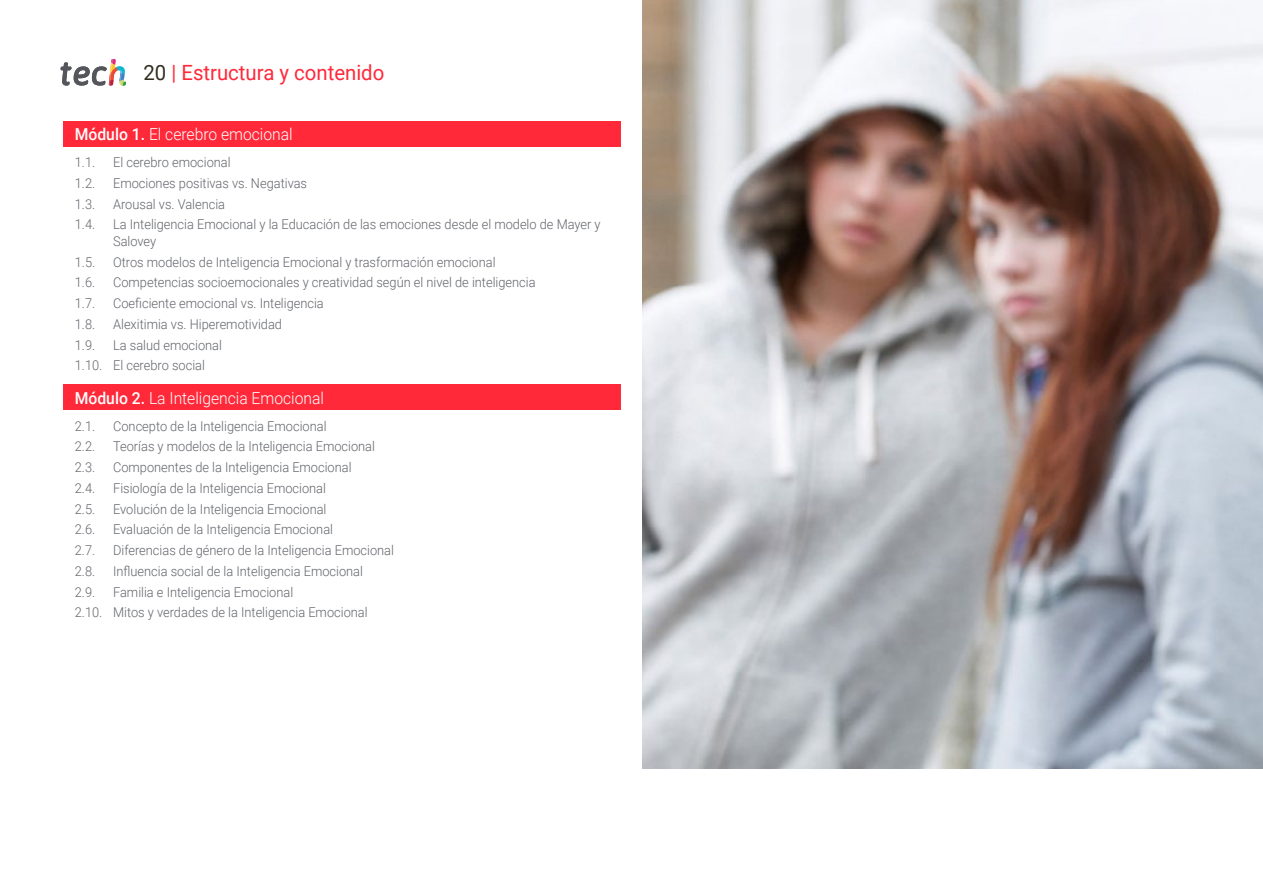
<style>
.page{position:relative;width:1263px;height:893px;background:#fff}
.page>*{position:absolute;margin:0;border:0;box-sizing:border-box;transform-origin:0 0}
.t1{font:21px "Roboto";color:#ff293a}
.t2{font:300 16.5px "Roboto";color:#fff;scale:.95 1}
.t3{font:300 13.5px/20.7px "Roboto";color:#61646a;scale:.95 1}
.s1{color:#312e20}
.s2{font-weight:500}
</style>
<div class="page">
<div style="left:64px;top:121px;width:557px;height:25px;background:#ff293a"></div>
<div style="left:64px;top:385px;width:557px;height:25px;background:#ff293a"></div>
<img style="left:642px;top:0;width:621px;height:769px">
<svg style="left:61px;top:59px;width:65px;height:27px"></svg>
<h1 class="t1" style="left:144px;top:57px;width:242px"><span class="s1">20</span> | Estructura y contenido</h1>
<p class="t2" style="left:75px;top:123px;width:231px"><span class="s2">Módulo 1.</span> El cerebro emocional</p>
<p class="t3" style="left:75px;top:151px;width:23px">1.1.</p>
<p class="t3" style="left:113px;top:151px;width:125px">El cerebro emocional</p>
<p class="t3" style="left:75px;top:172px;width:23px">1.2.</p>
<p class="t3" style="left:113px;top:172px;width:206px">Emociones positivas vs. Negativas</p>
<p class="t3" style="left:75px;top:193px;width:23px">1.3.</p>
<p class="t3" style="left:113px;top:193px;width:119px">Arousal vs. Valencia</p>
<p class="t3" style="left:75px;top:214px;width:23px">1.4.</p>
<p class="t3" style="left:113px;top:216px;width:515px;line-height:16.5px">La Inteligencia Emocional y la Educación de las emociones desde el modelo de Mayer y<br>Salovey</p>
<p class="t3" style="left:75px;top:251px;width:23px">1.5.</p>
<p class="t3" style="left:113px;top:251px;width:404px">Otros modelos de Inteligencia Emocional y trasformación emocional</p>
<p class="t3" style="left:75px;top:272px;width:23px">1.6.</p>
<p class="t3" style="left:113px;top:272px;width:446px">Competencias socioemocionales y creatividad según el nivel de inteligencia</p>
<p class="t3" style="left:75px;top:292px;width:23px">1.7.</p>
<p class="t3" style="left:113px;top:292px;width:223px">Coeficiente emocional vs. Inteligencia</p>
<p class="t3" style="left:75px;top:313px;width:23px">1.8.</p>
<p class="t3" style="left:113px;top:313px;width:179px">Alexitimia vs. Hiperemotividad</p>
<p class="t3" style="left:75px;top:334px;width:23px">1.9.</p>
<p class="t3" style="left:75px;top:334px;width:156px;text-indent:38px">La salud emocional<br>1.10. El cerebro social</p>
<p class="t2" style="left:75px;top:386px;width:264px"><span class="s2">Módulo 2.</span> La Inteligencia Emocional</p>
<p class="t3" style="left:75px;top:415px;width:23px">2.1.</p>
<p class="t3" style="left:113px;top:415px;width:226px">Concepto de la Inteligencia Emocional</p>
<p class="t3" style="left:75px;top:436px;width:23px">2.2.</p>
<p class="t3" style="left:113px;top:436px;width:277px">Teorías y modelos de la Inteligencia Emocional</p>
<p class="t3" style="left:75px;top:456px;width:23px">2.3.</p>
<p class="t3" style="left:113px;top:456px;width:253px">Componentes de la Inteligencia Emocional</p>
<p class="t3" style="left:75px;top:477px;width:23px">2.4.</p>
<p class="t3" style="left:113px;top:477px;width:226px">Fisiología de la Inteligencia Emocional</p>
<p class="t3" style="left:75px;top:498px;width:23px">2.5.</p>
<p class="t3" style="left:113px;top:498px;width:226px">Evolución de la Inteligencia Emocional</p>
<p class="t3" style="left:75px;top:519px;width:23px">2.6.</p>
<p class="t3" style="left:113px;top:519px;width:233px">Evaluación de la Inteligencia Emocional</p>
<p class="t3" style="left:75px;top:539px;width:23px">2.7.</p>
<p class="t3" style="left:113px;top:539px;width:297px">Diferencias de género de la Inteligencia Emocional</p>
<p class="t3" style="left:75px;top:560px;width:23px">2.8.</p>
<p class="t3" style="left:113px;top:560px;width:265px">Influencia social de la Inteligencia Emocional</p>
<p class="t3" style="left:75px;top:581px;width:23px">2.9.</p>
<p class="t3" style="left:75px;top:581px;width:310px;text-indent:38px">Familia e Inteligencia Emocional<br>2.10. Mitos y verdades de la Inteligencia Emocional</p>
</div>
